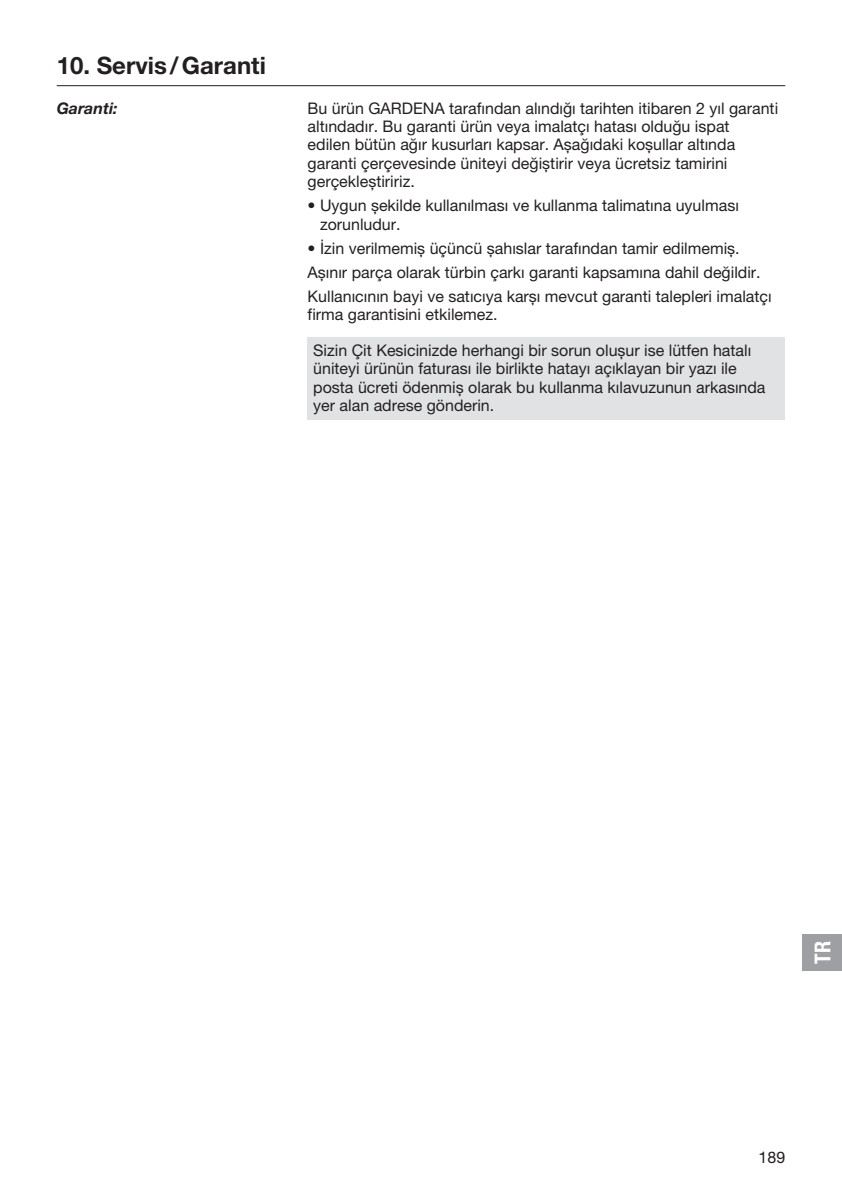
<style>
.page{position:relative;width:842px;height:1191px;background:#fff}
.page>*{position:absolute;margin:0;border:0;box-sizing:border-box;transform-origin:0 0}
.t1{font:700 24px "GARDENA Pro";color:#231f20}
.t2{font:22px "GARDENA Pro Bo Cond";color:#fff}
.t3{font:16px/18.4px "GARDENA Pro";color:#231f20}
.t4{font:italic 700 16px "GARDENA Pro";color:#231f20}
</style>
<div class="page">
<div style="left:308px;top:337px;width:477px;height:82px;background:#e1e2e4"></div>
<hr style="left:57px;top:85px;width:728px;height:1px;background:#231f20">
<div style="left:802px;top:934px;width:40px;height:36px;background:#9d9fa2"></div>
<h1 class="t1" style="left:57px;top:50px;width:211px">10. Servis/Garanti</h1>
<p class="t4" style="left:57px;top:98px;width:63px">Garanti:</p>
<p class="t3" style="left:308px;top:98px;width:472px">Bu ürün GARDENA tarafından alındığı tarihten itibaren 2 yıl garanti altındadır. Bu garanti ürün veya imalatçı hatası olduğu ispat<br>edilen bütün ağır kusurları kapsar. Aşağıdaki koşullar altında garanti çerçevesinde üniteyi değiştirir veya ücretsiz tamirini gerçekleştiririz.</p>
<p class="t3" style="left:320px;top:196px;width:420px;text-indent:-12px">• Uygun şekilde kullanılması ve kullanma talimatına uyulması zorunludur.</p>
<p class="t3" style="left:308px;top:236px;width:466px;line-height:24px">• İzin verilmemiş üçüncü şahıslar tarafından tamir edilmemiş.<br>Aşınır parça olarak türbin çarkı garanti kapsamına dahil değildir.<br>Kullanıcının bayi ve satıcıya karşı mevcut garanti talepleri imalatçı</p>
<p class="t3" style="left:308px;top:305px;width:191px">firma garantisini etkilemez.</p>
<p class="t3" style="left:313px;top:341px;width:454px">Sizin Çit Kesicinizde herhangi bir sorun oluşur ise lütfen hatalı üniteyi ürünün faturası ile birlikte hatayı açıklayan bir yazı ile posta ücreti ödenmiş olarak bu kullanma kılavuzunun arkasında yer alan adrese gönderin.</p>
<h2 class="t2" style="left:809px;top:963px;width:24px;rotate:-90deg">TR</h2>
<p class="t3" style="left:759px;top:1147px;width:28px">189</p>
</div>
